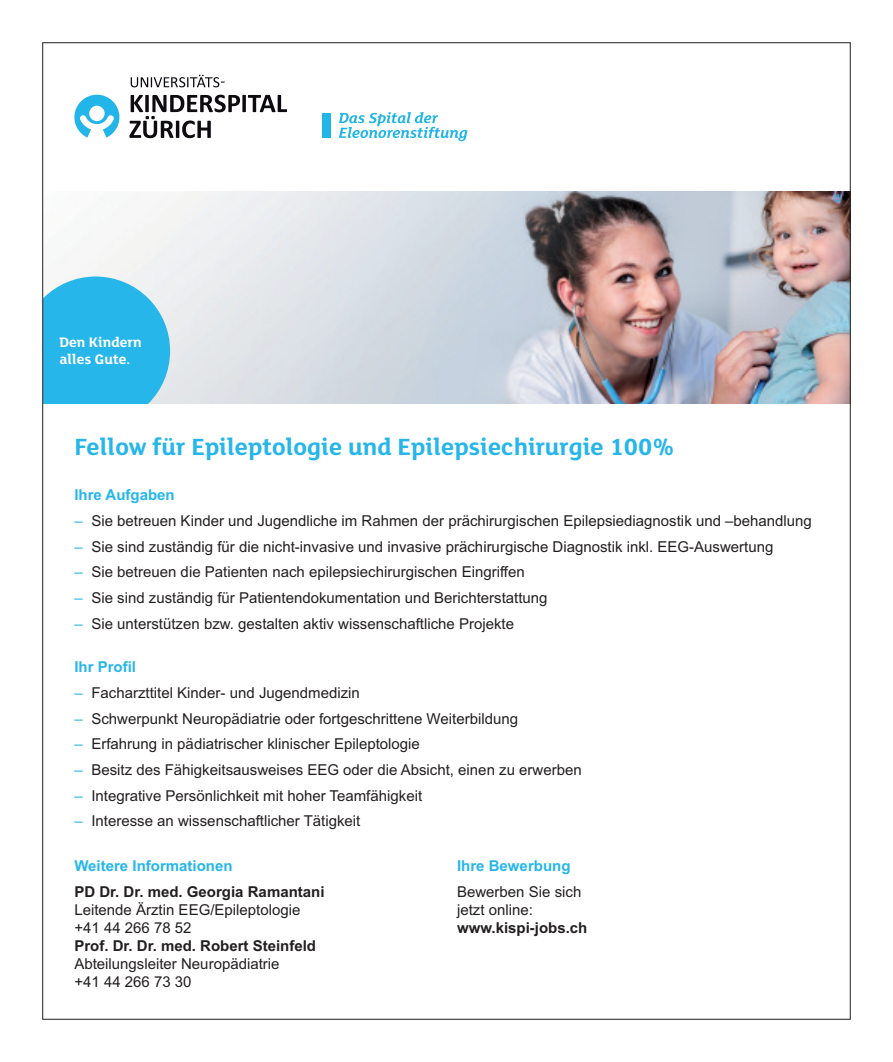
<style>
.page{position:relative;width:893px;height:1062px;background:#fff}
.page>*{position:absolute;margin:0;border:0;box-sizing:border-box;transform-origin:0 0}
.t1{font:700 25.5px "FS Lola";color:#26b6ea}
.t2{font:15px/18px "Arial";color:#231f20}
.t3{font:700 15px "Arial";color:#231f20}
.t4{font:700 15px "Arial";color:#26b6ea}
.t5{font:700 15px/16.5px "FS Lola";color:#fff}
.s1{color:#26b6ea}
</style>
<div class="page">
<img style="left:47px;top:191px;width:801px;height:213px">
<div style="left:21px;top:276px;width:149px;height:149px;background:#26b6ea;border-radius:50%"></div>
<div style="left:34px;top:404px;width:816px;height:30px;background:#fff"></div>
<div style="left:9px;top:285px;width:34px;height:136px;background:#fff"></div>
<div style="left:322px;top:113px;width:8px;height:25px;background:#21b5e9"></div>
<svg style="left:339px;top:112px;width:129px;height:29px"></svg>
<svg style="left:129px;top:95px;width:158px;height:43px"></svg>
<svg style="left:131px;top:75px;width:94px;height:12px"></svg>
<svg style="left:74px;top:95px;width:45px;height:43px"></svg>
<p class="t5" style="left:60px;top:336px;width:84px">Den Kindern alles Gute.</p>
<h1 class="t1" style="left:74px;top:439px;width:601px">Fellow für Epileptologie und Epilepsiechirurgie 100%</h1>
<p class="t4" style="left:74px;top:486px;width:102px">Ihre Aufgaben</p>
<p class="t2" style="left:74px;top:511px;width:739px"><span class="s1">–</span> Sie betreuen Kinder und Jugendliche im Rahmen der prächirurgischen Epilepsiediagnostik und –behandlung</p>
<p class="t2" style="left:74px;top:537px;width:700px"><span class="s1">–</span> Sie sind zuständig für die nicht-invasive und invasive prächirurgische Diagnostik inkl. EEG-Auswertung</p>
<p class="t2" style="left:74px;top:563px;width:452px"><span class="s1">–</span> Sie betreuen die Patienten nach epilepsiechirurgischen Eingriffen</p>
<p class="t2" style="left:74px;top:588px;width:475px"><span class="s1">–</span> Sie sind zuständig für Patientendokumentation und Berichterstattung</p>
<p class="t2" style="left:74px;top:614px;width:441px"><span class="s1">–</span> Sie unterstützen bzw. gestalten aktiv wissenschaftliche Projekte</p>
<p class="t4" style="left:74px;top:658px;width:63px">Ihr Profil</p>
<p class="t2" style="left:74px;top:683px;width:287px"><span class="s1">–</span> Facharzttitel Kinder- und Jugendmedizin</p>
<p class="t2" style="left:74px;top:709px;width:445px"><span class="s1">–</span> Schwerpunkt Neuropädiatrie oder fortgeschrittene Weiterbildung</p>
<p class="t2" style="left:74px;top:735px;width:347px"><span class="s1">–</span> Erfahrung in pädiatrischer klinischer Epileptologie</p>
<p class="t2" style="left:74px;top:760px;width:509px"><span class="s1">–</span> Besitz des Fähigkeitsausweises EEG oder die Absicht, einen zu erwerben</p>
<p class="t2" style="left:74px;top:786px;width:349px"><span class="s1">–</span> Integrative Persönlichkeit mit hoher Teamfähigkeit</p>
<p class="t2" style="left:74px;top:812px;width:288px"><span class="s1">–</span> Interesse an wissenschaftlicher Tätigkeit</p>
<p class="t4" style="left:457px;top:857px;width:115px">Ihre Bewerbung</p>
<p class="t2" style="left:457px;top:882px;width:126px">Bewerben Sie sich jetzt online:</p>
<p class="t3" style="left:457px;top:918px;width:132px">www.kispi-jobs.ch</p>
<p class="t4" style="left:74px;top:857px;width:160px">Weitere Informationen</p>
<p class="t3" style="left:74px;top:882px;width:252px">PD Dr. Dr. med. Georgia Ramantani</p>
<p class="t2" style="left:74px;top:900px;width:227px">Leitende Ärztin EEG/Epileptologie +41 44 266 78 52</p>
<p class="t3" style="left:74px;top:936px;width:243px">Prof. Dr. Dr. med. Robert Steinfeld</p>
<p class="t2" style="left:74px;top:954px;width:207px">Abteilungsleiter Neuropädiatrie +41 44 266 73 30</p>
</div>
